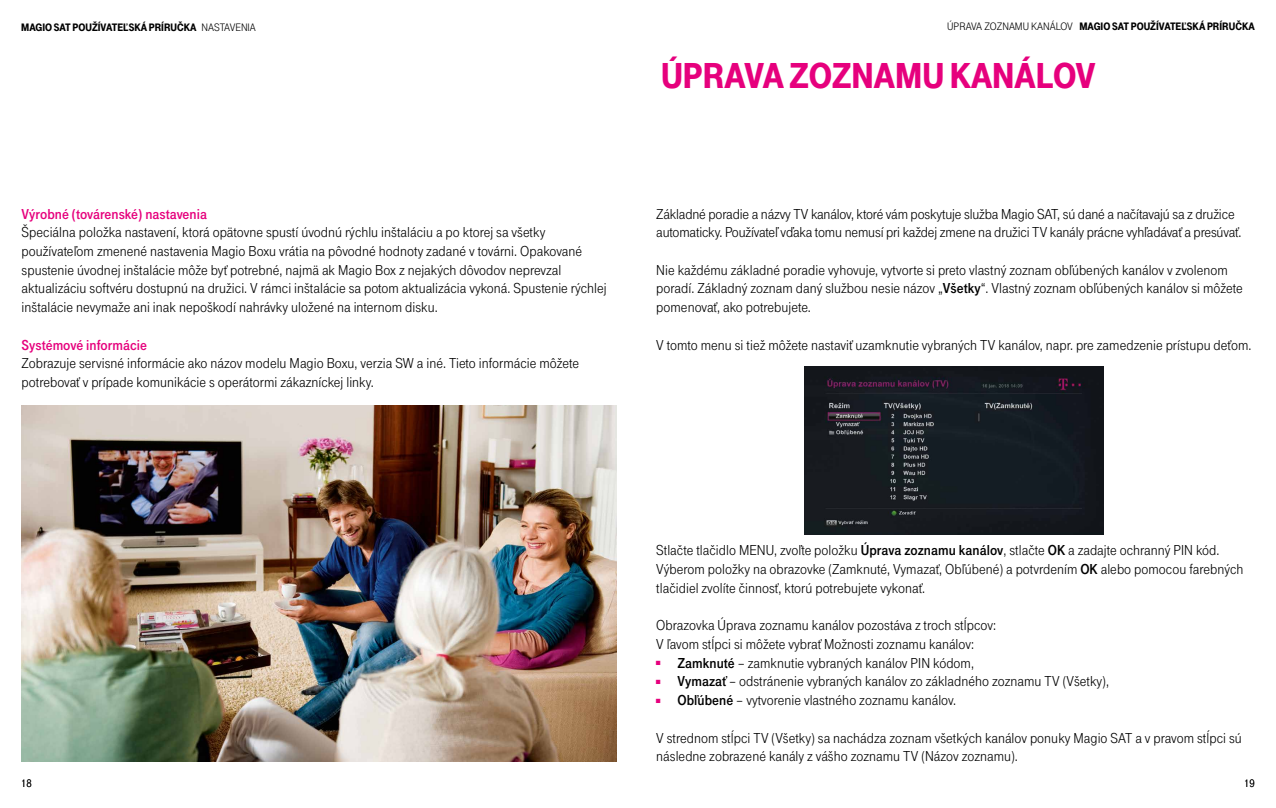
<style>
.page{position:relative;width:1276px;height:808px;background:#fff}
.page>*{position:absolute;margin:0;border:0;box-sizing:border-box;transform-origin:0 0}
.t1{font:37.5px "Tele Grotesk Ultr";color:#e6007d}
.t2{font:15px/18.8px "Tele Grotesk Norm";letter-spacing:.005em;color:#000}
.t3{font:15px "Tele Grotesk Fett";letter-spacing:.005em;color:#e6007d}
.t4{font:11.25px "Tele Grotesk Ultr";color:#000}
.t5{font:11.25px "Tele Grotesk Norm";color:#000}
.s1{font-family:"Tele Grotesk Norm"}
.s2{font-family:"Tele Grotesk Fett"}
.s3{font-family:"Tele Logo";font-size:30px;color:#e6007d}
</style>
<div class="page">
<img style="left:804px;top:366px;width:299px;height:169px">
<img style="left:21px;top:406px;width:596px;height:355px">
<p class="t4" style="left:21px;top:21px;width:236px">MAGIO SAT POUŽÍVATEĽSKÁ PRÍRUČKA <span class="s1">NASTAVENIA</span></p>
<p class="t4" style="left:947px;top:20px;width:309px"><span class="s1">ÚPRAVA ZOZNAMU KANÁLOV</span> MAGIO SAT POUŽÍVATEĽSKÁ PRÍRUČKA</p>
<p class="t3" style="left:22px;top:205px;width:187px">Výrobné (továrenské) nastavenia</p>
<p class="t2" style="left:22px;top:223px;width:586px">Špeciálna položka nastavení, ktorá opätovne spustí úvodnú rýchlu inštaláciu a po ktorej sa všetky používateľom zmenené nastavenia Magio Boxu vrátia na pôvodné hodnoty zadané v továrni. Opakované spustenie úvodnej inštalácie môže byť potrebné, najmä ak Magio Box z nejakých dôvodov neprevzal aktualizáciu softvéru dostupnú na družici. V rámci inštalácie sa potom aktualizácia vykoná. Spustenie rýchlej inštalácie nevymaže ani inak nepoškodí nahrávky uložené na internom disku.</p>
<p class="t3" style="left:22px;top:336px;width:127px">Systémové informácie</p>
<p class="t2" style="left:22px;top:354px;width:559px">Zobrazuje servisné informácie ako názov modelu Magio Boxu, verzia SW a iné. Tieto informácie môžete potrebovať v prípade komunikácie s operátormi zákazníckej linky.</p>
<h1 class="t1" style="left:661px;top:54px;width:436px">ÚPRAVA ZOZNAMU KANÁLOV</h1>
<p class="t2" style="left:656px;top:204px;width:587px">Základné poradie a názvy TV kanálov, ktoré vám poskytuje služba Magio SAT, sú dané a načítavajú sa z družice automaticky. Používateľ vďaka tomu nemusí pri každej zmene na družici TV kanály prácne vyhľadávať a presúvať.</p>
<p class="t2" style="left:656px;top:261px;width:588px">Nie každému základné poradie vyhovuje, vytvorte si preto vlastný zoznam obľúbených kanálov v zvolenom poradí. Základný zoznam daný službou nesie názov „<span class="s2">Všetky</span>“. Vlastný zoznam obľúbených kanálov si môžete pomenovať, ako potrebujete.</p>
<p class="t2" style="left:656px;top:335px;width:597px">V tomto menu si tiež môžete nastaviť uzamknutie vybraných TV kanálov, napr. pre zamedzenie prístupu deťom.</p>
<p class="t2" style="left:656px;top:541px;width:588px">Stlačte tlačidlo MENU, zvoľte položku <span class="s2">Úprava zoznamu kanálov</span>, stlačte <span class="s2">OK</span> a zadajte ochranný PIN kód.<br>Výberom položky na obrazovke (Zamknuté, Vymazať, Obľúbené) a potvrdením <span class="s2">OK</span> alebo pomocou farebných tlačidiel zvolíte činnosť, ktorú potrebujete vykonať.</p>
<p class="t2" style="left:656px;top:616px;width:454px">Obrazovka Úprava zoznamu kanálov pozostáva z troch stĺpcov:<br>V ľavom stĺpci si môžete vybrať Možnosti zoznamu kanálov:<br><span class="s3">§</span> <span class="s2">Zamknuté</span> – zamknutie vybraných kanálov PIN kódom,<br><span class="s3">§</span> <span class="s2">Vymazať</span> – odstránenie vybraných kanálov zo základného zoznamu TV (Všetky), <span class="s3">§</span> <span class="s2">Obľúbené</span> – vytvorenie vlastného zoznamu kanálov.</p>
<p class="t2" style="left:656px;top:728px;width:587px">V strednom stĺpci TV (Všetky) sa nachádza zoznam všetkých kanálov ponuky Magio SAT a v pravom stĺpci sú následne zobrazené kanály z vášho zoznamu TV (Názov zoznamu).</p>
<p class="t5" style="left:21px;top:777px;width:12px">18</p>
<p class="t5" style="left:1244px;top:777px;width:12px">19</p>
</div>
